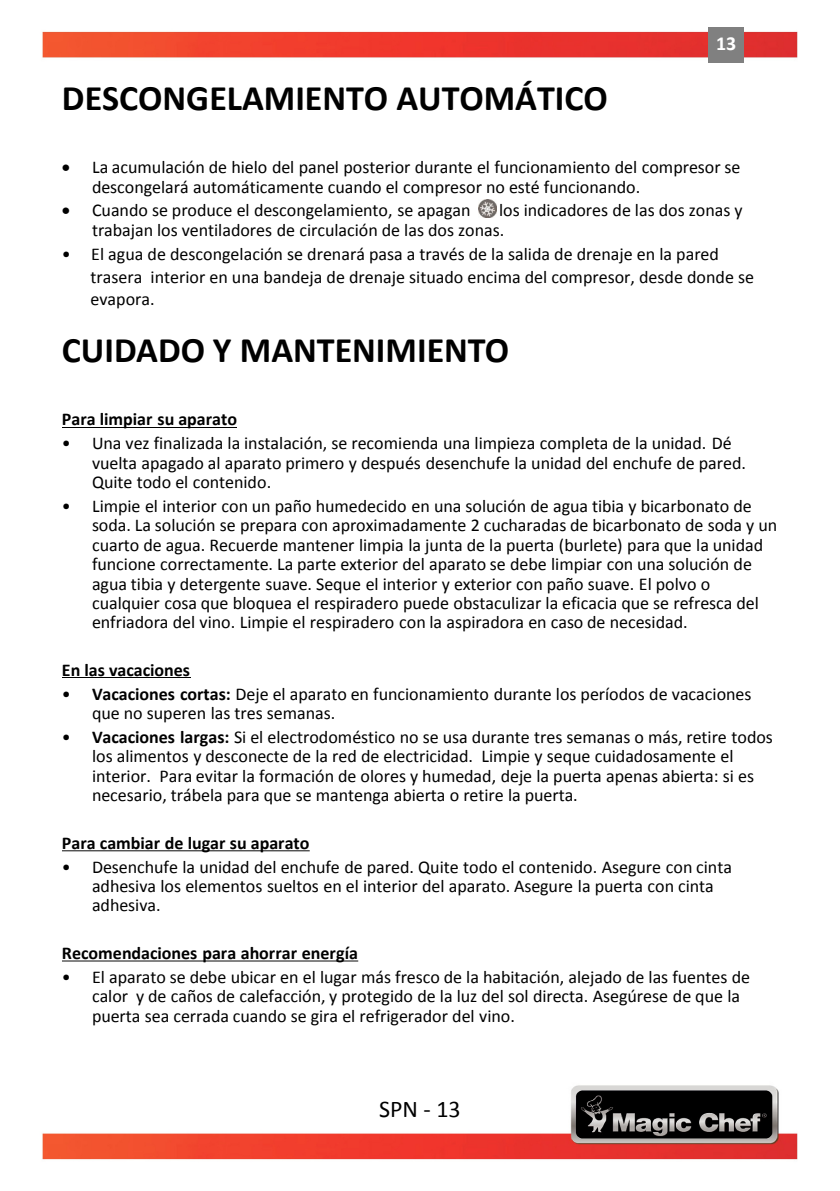
<style>
.page{position:relative;width:840px;height:1191px;background:#fff}
.page>*{position:absolute;margin:0;border:0;box-sizing:border-box;transform-origin:0 0}
.t1{font:700 36px "Calibri";color:#000}
.t2{font:24px "Calibri";color:#000}
.t3{font:700 20px "Calibri";color:#fff}
.t4{font:18px/19.4px "Calibri";color:#000}
.t5{font:700 18px "Calibri";color:#000}
.s1{font-weight:700}
</style>
<div class="page">
<img style="left:42px;top:27px;width:756px;height:1133px">
<div style="left:708px;top:27px;width:35px;height:36px;background:#808080"></div>
<hr style="left:62px;top:427px;width:175px;height:1px;background:#000">
<hr style="left:62px;top:677px;width:128px;height:1px;background:#000">
<svg style="left:62px;top:850px;width:247px;height:1px"></svg>
<svg style="left:62px;top:960px;width:296px;height:1px"></svg>
<img style="left:478px;top:199px;width:18px;height:18px">
<h1 class="t1" style="left:62px;top:76px;width:547px">DESCONGELAMIENTO AUTOMÁTICO</h1>
<p class="t3" style="left:715px;top:31px;width:22px">13</p>
<p class="t4" style="left:92px;top:157px;width:649px;text-indent:-30px">• La acumulación de hielo del panel posterior durante el funcionamiento del compresor se descongelará automáticamente cuando el compresor no esté funcionando.</p>
<p class="t4" style="left:62px;top:200px;width:410px">• Cuando se produce el descongelamiento, se apagan</p>
<p class="t4" style="left:92px;top:200px;width:651px;text-indent:407px">los indicadores de las dos zonas y trabajan los ventiladores de circulación de las dos zonas.</p>
<p class="t4" style="left:90px;top:241px;width:664px;line-height:22.8px;text-indent:-28px">• El agua de descongelación se drenará pasa a través de la salida de drenaje en la pared trasera interior en una bandeja de drenaje situado encima del compresor, desde donde se evapora.</p>
<h1 class="t1" style="left:62px;top:328px;width:448px">CUIDADO Y MANTENIMIENTO</h1>
<p class="t5" style="left:62px;top:408px;width:176px">Para limpiar su aparato</p>
<p class="t4" style="left:92px;top:432px;width:655px;text-indent:-30px">• Una vez finalizada la instalación, se recomienda una limpieza completa de la unidad. Dé vuelta apagado al aparato primero y después desenchufe la unidad del enchufe de pared.<br>Quite todo el contenido.</p>
<p class="t4" style="left:92px;top:495px;width:686px;text-indent:-30px">• Limpie el interior con un paño humedecido en una solución de agua tibia y bicarbonato de soda. La solución se prepara con aproximadamente 2 cucharadas de bicarbonato de soda y un cuarto de agua. Recuerde mantener limpia la junta de la puerta (burlete) para que la unidad funcione correctamente. La parte exterior del aparato se debe limpiar con una solución de agua tibia y detergente suave. Seque el interior y exterior con paño suave. El polvo o cualquier cosa que bloquea el respiradero puede obstaculizar la eficacia que se refresca del enfriadora del vino. Limpie el respiradero con la aspiradora en caso de necesidad.</p>
<p class="t5" style="left:62px;top:659px;width:130px">En las vacaciones</p>
<p class="t4" style="left:92px;top:683px;width:660px;text-indent:-30px">• <span class="s1">Vacaciones cortas:</span> Deje el aparato en funcionamiento durante los períodos de vacaciones que no superen las tres semanas.</p>
<p class="t4" style="left:92px;top:726px;width:682px;text-indent:-30px">• <span class="s1">Vacaciones largas:</span> Si el electrodoméstico no se usa durante tres semanas o más, retire todos los alimentos y desconecte de la red de electricidad. Limpie y seque cuidadosamente el interior. Para evitar la formación de olores y humedad, deje la puerta apenas abierta: si es necesario, trábela para que se mantenga abierta o retire la puerta.</p>
<p class="t5" style="left:62px;top:831px;width:249px">Para cambiar de lugar su aparato</p>
<p class="t4" style="left:92px;top:856px;width:641px;text-indent:-30px">• Desenchufe la unidad del enchufe de pared. Quite todo el contenido. Asegure con cinta adhesiva los elementos sueltos en el interior del aparato. Asegure la puerta con cinta adhesiva.</p>
<p class="t5" style="left:62px;top:942px;width:297px">Recomendaciones para ahorrar energía</p>
<p class="t4" style="left:92px;top:966px;width:659px;text-indent:-30px">• El aparato se debe ubicar en el lugar más fresco de la habitación, alejado de las fuentes de calor y de caños de calefacción, y protegido de la luz del sol directa. Asegúrese de que la puerta sea cerrada cuando se gira el refrigerador del vino.</p>
<h2 class="t2" style="left:379px;top:1094px;width:83px">SPN - 13</h2>
</div>
